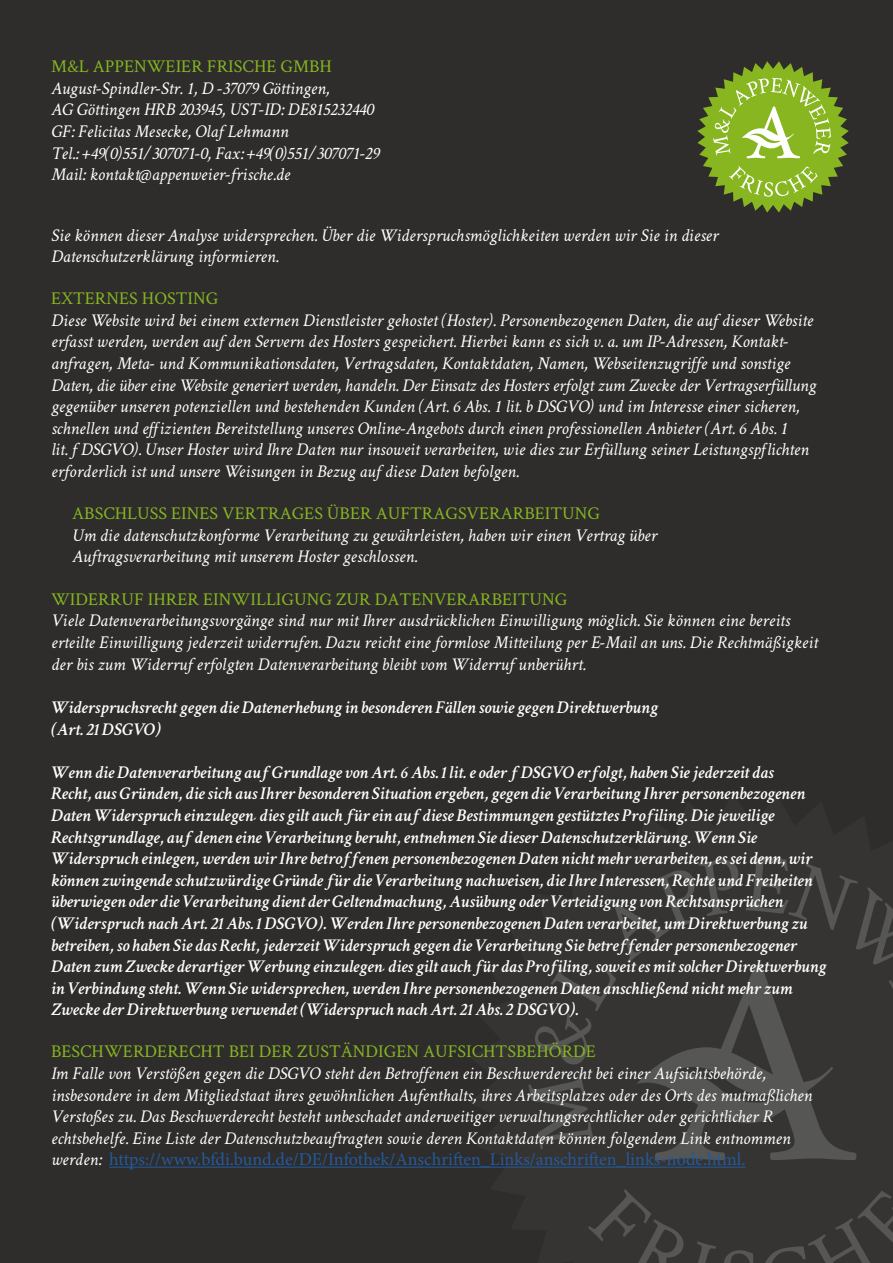
<style>
.page{position:relative;width:893px;height:1263px;background:#2e2d2c}
.page>*{position:absolute;margin:0;border:0;box-sizing:border-box;transform-origin:0 0}
.t1{font:italic 18px/21.6px "Crimson Text";color:#fff}
.t2{font:italic 600 18px/21.6px "Crimson Text";color:#fff}
.t3{font:18px "Crimson Text";color:#87b620}
.t4{font:18px "Minion Pro";color:#245a9c}
.s1{font-family:"Crimson Text";font-style:italic;color:#fff}
</style>
<div class="page">
<svg style="left:588px;top:1189px;width:166px;height:74px"></svg>
<svg style="left:765px;top:1191px;width:128px;height:72px"></svg>
<svg style="left:528px;top:857px;width:365px;height:303px"></svg>
<svg style="left:697px;top:61px;width:152px;height:152px"></svg>
<hr style="left:109px;top:1167px;width:636px;height:1px;background:#245a9c">
<p class="t3" style="left:51px;top:54px;width:282px">M&amp;L APPENWEIER FRISCHE GMBH</p>
<p class="t1" style="left:51px;top:77px;width:330px">August-Spindler-Str. 1, D -37079 Göttingen,<br>AG Göttingen HRB 203945, UST-ID: DE815232440<br>GF: Felicitas Mesecke, Olaf Lehmann<br>Tel.: +49(0)551/307071-0, Fax: +49(0)551/307071-29<br>Mail: kontakt@appenweier-frische.de</p>
<p class="t1" style="left:51px;top:224px;width:669px">Sie können dieser Analyse widersprechen. Über die Widerspruchsmöglichkeiten werden wir Sie in dieser<br>Datenschutzerklärung informieren.</p>
<p class="t3" style="left:51px;top:286px;width:169px">EXTERNES HOSTING</p>
<p class="t1" style="left:51px;top:309px;width:767px">Diese Website wird bei einem externen Dienstleister gehostet (Hoster). Personenbezogenen Daten, die auf dieser Website erfasst werden, werden auf den Servern des Hosters gespeichert. Hierbei kann es sich v. a. um IP-Adressen, Kontakt&shy;anfragen, Meta- und Kommunikationsdaten, Vertragsdaten, Kontaktdaten, Namen, Webseitenzugriffe und sonstige Daten, die über eine Website generiert werden, handeln. Der Einsatz des Hosters erfolgt zum Zwecke der Vertragserfüllung gegenüber unseren potenziellen und bestehenden Kunden (Art. 6 Abs. 1 lit. b DSGVO) und im Interesse einer sicheren, schnellen und effizienten Bereitstellung unseres Online-Angebots durch einen professionellen Anbieter (Art. 6 Abs. 1<br>lit. f DSGVO). Unser Hoster wird Ihre Daten nur insoweit verarbeiten, wie dies zur Erfüllung seiner Leistungspflichten erforderlich ist und unsere Weisungen in Bezug auf diese Daten befolgen.</p>
<p class="t3" style="left:72px;top:501px;width:529px">ABSCHLUSS EINES VERTRAGES ÜBER AUFTRAGSVERARBEITUNG</p>
<p class="t1" style="left:72px;top:524px;width:586px">Um die datenschutzkonforme Verarbeitung zu gewährleisten, haben wir einen Vertrag über<br>Auftragsverarbeitung mit unserem Hoster geschlossen.</p>
<p class="t3" style="left:51px;top:587px;width:518px">WIDERRUF IHRER EINWILLIGUNG ZUR DATENVERARBEITUNG</p>
<p class="t1" style="left:51px;top:610px;width:768px">Viele Datenverarbeitungsvorgänge sind nur mit Ihrer ausdrücklichen Einwilligung möglich. Sie können eine bereits erteilte Einwilligung jederzeit widerrufen. Dazu reicht eine formlose Mitteilung per E-Mail an uns. Die Rechtmäßigkeit der bis zum Widerruf erfolgten Datenverarbeitung bleibt vom Widerruf unberührt.</p>
<p class="t2" style="left:51px;top:695px;width:608px">Widerspruchsrecht gegen die Datenerhebung in besonderen Fällen sowie gegen Direktwerbung (Art. 21 DSGVO)</p>
<p class="t2" style="left:51px;top:760px;width:777px">Wenn die Datenverarbeitung auf Grundlage von Art. 6 Abs. 1 lit. e oder f DSGVO erfolgt, haben Sie jederzeit das<br>Recht, aus Gründen, die sich aus Ihrer besonderen Situation ergeben, gegen die Verarbeitung Ihrer personenbezogenen Daten Widerspruch einzulegen; dies gilt auch für ein auf diese Bestimmungen gestütztes Profiling. Die jeweilige Rechtsgrundlage, auf denen eine Verarbeitung beruht, entnehmen Sie dieser Datenschutzerklärung. Wenn Sie Widerspruch einlegen, werden wir Ihre betroffenen personenbezogenen Daten nicht mehr verarbeiten, es sei denn, wir können zwingende schutzwürdige Gründe für die Verarbeitung nachweisen, die Ihre Interessen, Rechte und Freiheiten überwiegen oder die Verarbeitung dient der Geltendmachung, Ausübung oder Verteidigung von Rechtsansprüchen (Widerspruch nach Art. 21 Abs. 1 DSGVO). Werden Ihre personenbezogenen Daten verarbeitet, um Direktwerbung zu betreiben, so haben Sie das Recht, jederzeit Widerspruch gegen die Verarbeitung Sie betreffender personenbezogener Daten zum Zwecke derartiger Werbung einzulegen; dies gilt auch für das Profiling, soweit es mit solcher Direktwerbung in Verbindung steht. Wenn Sie widersprechen, werden Ihre personenbezogenen Daten anschließend nicht mehr zum Zwecke der Direktwerbung verwendet (Widerspruch nach Art. 21 Abs. 2 DSGVO).</p>
<p class="t3" style="left:51px;top:1039px;width:546px">BESCHWERDERECHT BEI DER ZUSTÄNDIGEN AUFSICHTSBEHÖRDE</p>
<p class="t1" style="left:51px;top:1062px;width:763px">Im Falle von Verstößen gegen die DSGVO steht den Betroffenen ein Beschwerderecht bei einer Aufsichtsbehörde, insbesondere in dem Mitgliedstaat ihres gewöhnlichen Aufenthalts, ihres Arbeitsplatzes oder des Orts des mutmaßlichen Verstoßes zu. Das Beschwerderecht besteht unbeschadet anderweitiger verwaltungsrechtlicher oder gerichtlicher R echtsbehelfe. Eine Liste der Datenschutzbeauftragten sowie deren Kontaktdaten können folgendem Link entnommen</p>
<p class="t4" style="left:51px;top:1147px;width:696px"><span class="s1">werden:</span> https://www.bfdi.bund.de/DE/Infothek/Anschriften_Links/anschriften_links-node.html.</p>
</div>
